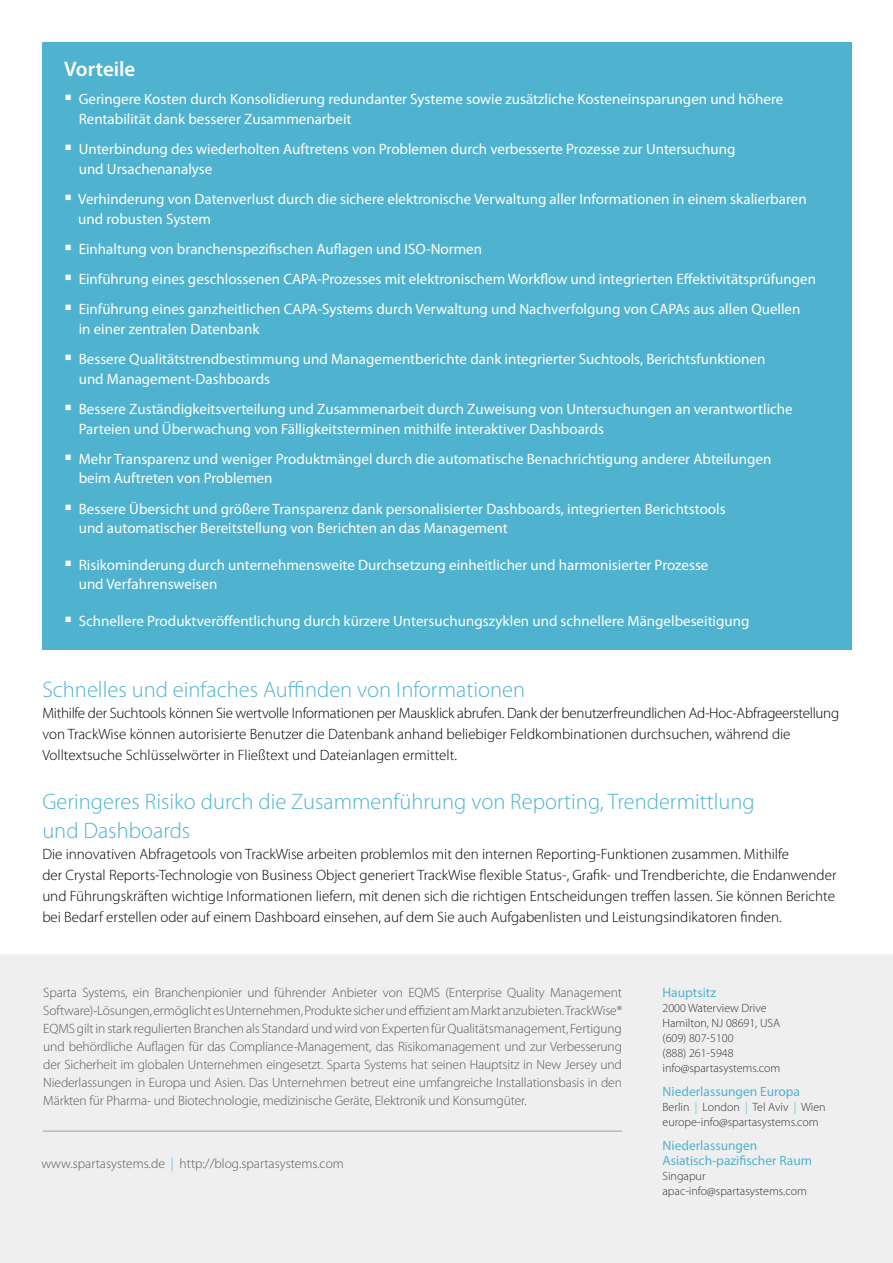
<style>
.page{position:relative;width:893px;height:1263px;background:#fff}
.page>*{position:absolute;margin:0;border:0;box-sizing:border-box;transform-origin:0 0}
.t1{font:300 22.5px/28.5px "Myriad Pro";color:#4fb3cf}
.t2{font:600 21px "Myriad Pro";color:#fff}
.t3{font:15px/30.3px "Myriad Pro";color:#fff}
.t4{font:300 15px/21px "Myriad Pro";color:#000}
.t5{font:300 13.5px/18px "Myriad Pro";letter-spacing:-.01em;color:#58595b;text-align:justify}
.t6{font:13.5px/15px "Myriad Pro";color:#4fb3cf}
.t7{font:300 12px/15px "Myriad Pro";color:#333}
.s1{color:#4fb3cf}
</style>
<div class="page">
<div style="left:0;top:955px;width:893px;height:308px;background:#efefef"></div>
<hr style="left:43px;top:1130px;width:579px;height:2px;background:#000">
<div style="left:42px;top:42px;width:809px;height:607px;background:#4fb3cf"></div>
<svg style="left:66px;top:95px;width:5px;height:6px"></svg>
<svg style="left:66px;top:145px;width:5px;height:5px"></svg>
<svg style="left:66px;top:195px;width:5px;height:5px"></svg>
<svg style="left:66px;top:245px;width:5px;height:5px"></svg>
<svg style="left:66px;top:275px;width:5px;height:5px"></svg>
<svg style="left:66px;top:305px;width:5px;height:6px"></svg>
<svg style="left:66px;top:355px;width:5px;height:5px"></svg>
<svg style="left:66px;top:405px;width:5px;height:5px"></svg>
<svg style="left:66px;top:455px;width:5px;height:5px"></svg>
<svg style="left:66px;top:504px;width:5px;height:6px"></svg>
<svg style="left:66px;top:560px;width:5px;height:6px"></svg>
<svg style="left:66px;top:617px;width:5px;height:5px"></svg>
<h2 class="t2" style="left:64px;top:55px;width:73px">Vorteile</h2>
<p class="t3" style="left:79px;top:89px;width:706px;line-height:19.5px">Geringere Kosten durch Konsolidierung redundanter Systeme sowie zusätzliche Kosteneinsparungen und höhere<br>Rentabilität dank besserer Zusammenarbeit</p>
<p class="t3" style="left:79px;top:139px;width:658px;line-height:19.5px">Unterbindung des wiederholten Auftretens von Problemen durch verbesserte Prozesse zur Untersuchung und Ursachenanalyse</p>
<p class="t3" style="left:78px;top:189px;width:730px;line-height:19.5px">Verhinderung von Datenverlust durch die sichere elektronische Verwaltung aller Informationen in einem skalierbaren und robusten System</p>
<p class="t3" style="left:79px;top:233px;width:739px">Einhaltung von branchenspezifischen Auflagen und ISO-Normen<br>Einführung eines geschlossenen CAPA-Prozesses mit elektronischem Workflow und integrierten Effektivitätsprüfungen<br>Einführung eines ganzheitlichen CAPA-Systems durch Verwaltung und Nachverfolgung von CAPAs aus allen Quellen</p>
<p class="t3" style="left:79px;top:313px;width:688px">in einer zentralen Datenbank<br>Bessere Qualitätstrendbestimmung und Managementberichte dank integrierter Suchtools, Berichtsfunktionen</p>
<p class="t3" style="left:79px;top:363px;width:716px">und Management-Dashboards<br>Bessere Zuständigkeitsverteilung und Zusammenarbeit durch Zuweisung von Untersuchungen an verantwortliche</p>
<p class="t3" style="left:79px;top:413px;width:694px">Parteien und Überwachung von Fälligkeitsterminen mithilfe interaktiver Dashboards<br>Mehr Transparenz und weniger Produktmängel durch die automatische Benachrichtigung anderer Abteilungen</p>
<p class="t3" style="left:79px;top:463px;width:648px">beim Auftreten von Problemen<br>Bessere Übersicht und größere Transparenz dank personalisierter Dashboards, integrierten Berichtstools</p>
<p class="t3" style="left:79px;top:513px;width:431px">und automatischer Bereitstellung von Berichten an das Management</p>
<p class="t3" style="left:79px;top:555px;width:631px;line-height:19.5px">Risikominderung durch unternehmensweite Durchsetzung einheitlicher und harmonisierter Prozesse und Verfahrensweisen</p>
<p class="t3" style="left:79px;top:605px;width:672px">Schnellere Produktveröffentlichung durch kürzere Untersuchungszyklen und schnellere Mängelbeseitigung</p>
<h1 class="t1" style="left:42px;top:675px;width:484px">Schnelles und einfaches Auffinden von Informationen</h1>
<p class="t4" style="left:42px;top:702px;width:798px">Mithilfe der Suchtools können Sie wertvolle Informationen per Mausklick abrufen. Dank der benutzerfreundlichen Ad-Hoc-Abfrageerstellung von TrackWise können autorisierte Benutzer die Datenbank anhand beliebiger Feldkombinationen durchsuchen, während die<br>Volltextsuche Schlüsselwörter in Fließtext und Dateianlagen ermittelt.</p>
<h1 class="t1" style="left:42px;top:787px;width:714px">Geringeres Risiko durch die Zusammenführung von Reporting, Trendermittlung und Dashboards</h1>
<p class="t4" style="left:42px;top:843px;width:796px">Die innovativen Abfragetools von TrackWise arbeiten problemlos mit den internen Reporting-Funktionen zusammen. Mithilfe<br>der Crystal Reports-Technologie von Business Object generiert TrackWise flexible Status-, Grafik- und Trendberichte, die Endanwender und Führungskräften wichtige Informationen liefern, mit denen sich die richtigen Entscheidungen treffen lassen. Sie können Berichte bei Bedarf erstellen oder auf einem Dashboard einsehen, auf dem Sie auch Aufgabenlisten und Leistungsindikatoren finden.</p>
<p class="t5" style="left:43px;top:984px;width:580px">Sparta Systems, ein Branchenpionier und führender Anbieter von EQMS (Enterprise Quality Management Software)-Lösungen, ermöglicht es Unternehmen, Produkte sicher und effizient am Markt anzubieten. TrackWise® EQMS gilt in stark regulierten Branchen als Standard und wird von Experten für Qualitätsmanagement, Fertigung und behördliche Auflagen für das Compliance-Management, das Risikomanagement und zur Verbesserung der Sicherheit im globalen Unternehmen eingesetzt. Sparta Systems hat seinen Hauptsitz in New Jersey und Niederlassungen in Europa und Asien. Das Unternehmen betreut eine umfangreiche Installationsbasis in den Märkten für Pharma- und Biotechnologie, medizinische Geräte, Elektronik und Konsumgüter.</p>
<p class="t6" style="left:662px;top:985px;width:55px">Hauptsitz</p>
<p class="t7" style="left:662px;top:1000px;width:119px">2000 Waterview Drive<br>Hamilton, NJ 08691, USA (609) 807-5100<br>(888) 261-5948 info@spartasystems.com</p>
<p class="t6" style="left:662px;top:1084px;width:139px">Niederlassungen Europa</p>
<p class="t7" style="left:662px;top:1099px;width:165px">Berlin <span class="s1">|</span> London <span class="s1">|</span> Tel Aviv <span class="s1">|</span> Wien europe-info@spartasystems.com</p>
<p class="t6" style="left:662px;top:1138px;width:151px">Niederlassungen<br>Asiatisch-pazifischer Raum</p>
<p class="t7" style="left:662px;top:1168px;width:146px">Singapur apac-info@spartasystems.com</p>
<p class="t5" style="left:41px;top:1155px;width:304px">www.spartasystems.de <span class="s1">|</span> http://blog.spartasystems.com</p>
</div>
